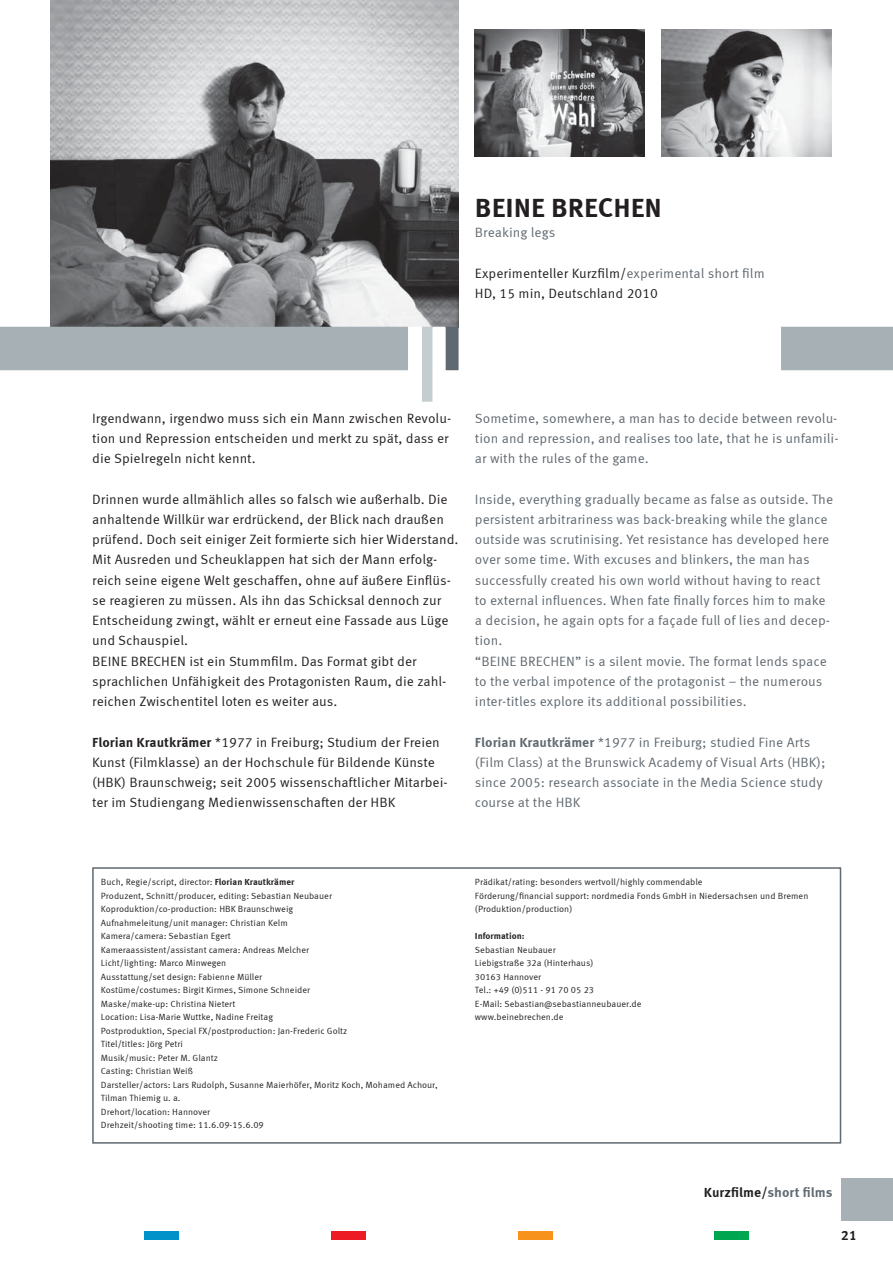
<style>
.page{position:relative;width:893px;height:1263px;background:#fff}
.page>*{position:absolute;margin:0;border:0;box-sizing:border-box;transform-origin:0 0}
.t1{font:700 27px "Meta Correspondence";color:#231f20}
.t2{font:13.5px/20.2px "Meta Correspondence";color:#231f20}
.t3{font:13.5px/20.2px "Meta Correspondence";color:#606970}
.t4{font:700 13.5px "Meta Correspondence";color:#231f20}
.t5{font:9px/13.5px "Meta Correspondence";color:#231f20}
.t6{font:700 9px "Meta Correspondence";color:#231f20}
.s1{color:#606970}
.s2{font-weight:700}
</style>
<div class="page">
<img style="left:475px;top:29px;width:170px;height:128px">
<img style="left:50px;top:0;width:408px;height:327px">
<img style="left:661px;top:29px;width:170px;height:128px">
<div style="left:781px;top:327px;width:112px;height:43px;background:#a7b0b5"></div>
<div style="left:92px;top:867px;width:749px;height:277px;border:2px solid #606970"></div>
<svg style="left:0;top:327px;width:458px;height:75px"></svg>
<div style="left:332px;top:1231px;width:34px;height:8px;background:#ed1c24"></div>
<div style="left:714px;top:1231px;width:34px;height:8px;background:#00a650"></div>
<div style="left:145px;top:1231px;width:34px;height:8px;background:#0092c8"></div>
<div style="left:519px;top:1231px;width:34px;height:8px;background:#f7931d"></div>
<div style="left:841px;top:1178px;width:52px;height:42px;background:#a7b0b5"></div>
<h1 class="t1" style="left:475px;top:192px;width:189px">BEINE BRECHEN</h1>
<h2 class="t3" style="left:475px;top:222px;width:82px">Breaking legs</h2>
<h2 class="t2" style="left:475px;top:263px;width:291px">Experimenteller Kurzfilm/<span class="s1">experimental short film<br></span>HD, 15 min, Deutschland 2010</h2>
<h2 class="t2" style="left:92px;top:408px;width:360px">Irgendwann, irgendwo muss sich ein Mann zwischen Revolu&shy;tion und Repression entscheiden und merkt zu spät, dass er die Spielregeln nicht kennt.</h2>
<p class="t2" style="left:92px;top:489px;width:368px">Drinnen wurde allmählich alles so falsch wie außerhalb. Die anhaltende Willkür war erdrückend, der Blick nach draußen prüfend. Doch seit einiger Zeit formierte sich hier Widerstand.<br>Mit Ausreden und Scheuklappen hat sich der Mann erfolg&shy;reich seine eigene Welt geschaffen, ohne auf äußere Einflüs&shy;se reagieren zu müssen. Als ihn das Schicksal dennoch zur Entscheidung zwingt, wählt er erneut eine Fassade aus Lüge und Schauspiel.<br>BEINE BRECHEN ist ein Stummfilm. Das Format gibt der sprachlichen Unfähigkeit des Protagonisten Raum, die zahl&shy;reichen Zwischentitel loten es weiter aus.</p>
<h2 class="t2" style="left:92px;top:732px;width:357px"><span class="s2">Florian Krautkrämer</span> *1977 in Freiburg; Studium der Freien Kunst (Filmklasse) an der Hochschule für Bildende Künste (HBK) Braunschweig; seit 2005 wissenschaftlicher Mitarbei&shy;ter im Studiengang Medienwissenschaften der HBK</h2>
<h2 class="t3" style="left:475px;top:408px;width:365px;text-align:justify">Sometime, somewhere, a man has to decide between revolu&shy;tion and repression, and realises too late, that he is unfamili&shy;ar with the rules of the game.</h2>
<p class="t3" style="left:475px;top:489px;width:360px">Inside, everything gradually became as false as outside. The persistent arbitrariness was back-breaking while the glance outside was scrutinising. Yet resistance has developed here over some time. With excuses and blinkers, the man has successfully created his own world without having to react to external influences. When fate finally forces him to make a decision, he again opts for a façade full of lies and decep&shy;tion.<br>“BEINE BRECHEN” is a silent movie. The format lends space to the verbal impotence of the protagonist – the numerous inter-titles explore its additional possibilities.</p>
<h2 class="t3" style="left:475px;top:732px;width:352px"><span class="s2">Florian Krautkrämer</span> *1977 in Freiburg; studied Fine Arts (Film Class) at the Brunswick Academy of Visual Arts (HBK); since 2005: research associate in the Media Science study course at the HBK</h2>
<p class="t5" style="left:101px;top:876px;width:338px">Buch, Regie/script, director: <span class="s2">Florian Krautkrämer<br></span>Produzent, Schnitt/producer, editing: Sebastian Neubauer Koproduktion/co-production: HBK Braunschweig<br>Aufnahmeleitung/unit manager: Christian Kelm<br>Kamera/camera: Sebastian Egert<br>Kameraassistent/assistant camera: Andreas Melcher<br>Licht/lighting: Marco Minwegen<br>Ausstattung/set design: Fabienne Müller<br>Kostüme/costumes: Birgit Kirmes, Simone Schneider<br>Maske/make-up: Christina Nietert<br>Location: Lisa-Marie Wuttke, Nadine Freitag<br>Postproduktion, Special FX/postproduction: Jan-Frederic Goltz<br>Titel/titles: Jörg Petri<br>Musik/music: Peter M. Glantz<br>Casting: Christian Weiß<br>Darsteller/actors: Lars Rudolph, Susanne Maierhöfer, Moritz Koch, Mohamed Achour, Tilman Thiemig u. a.<br>Drehort/location: Hannover<br>Drehzeit/shooting time: 11.6.09-15.6.09</p>
<p class="t5" style="left:475px;top:876px;width:335px">Prädikat/rating: besonders wertvoll/highly commendable<br>Förderung/financial support: nordmedia Fonds GmbH in Niedersachsen und Bremen (Produktion/production)</p>
<p class="t6" style="left:475px;top:931px;width:51px">Information:</p>
<p class="t5" style="left:475px;top:943px;width:168px">Sebastian Neubauer<br>Liebigstraße 32a (Hinterhaus)<br>30163 Hannover<br>Tel.: +49 (0)511 - 91 70 05 23<br>E-Mail: Sebastian@sebastianneubauer.de www.beinebrechen.de</p>
<h2 class="t4" style="left:704px;top:1185px;width:130px">Kurzfilme/<span class="s1">short films</span></h2>
<h2 class="t4" style="left:841px;top:1228px;width:17px">21</h2>
</div>
